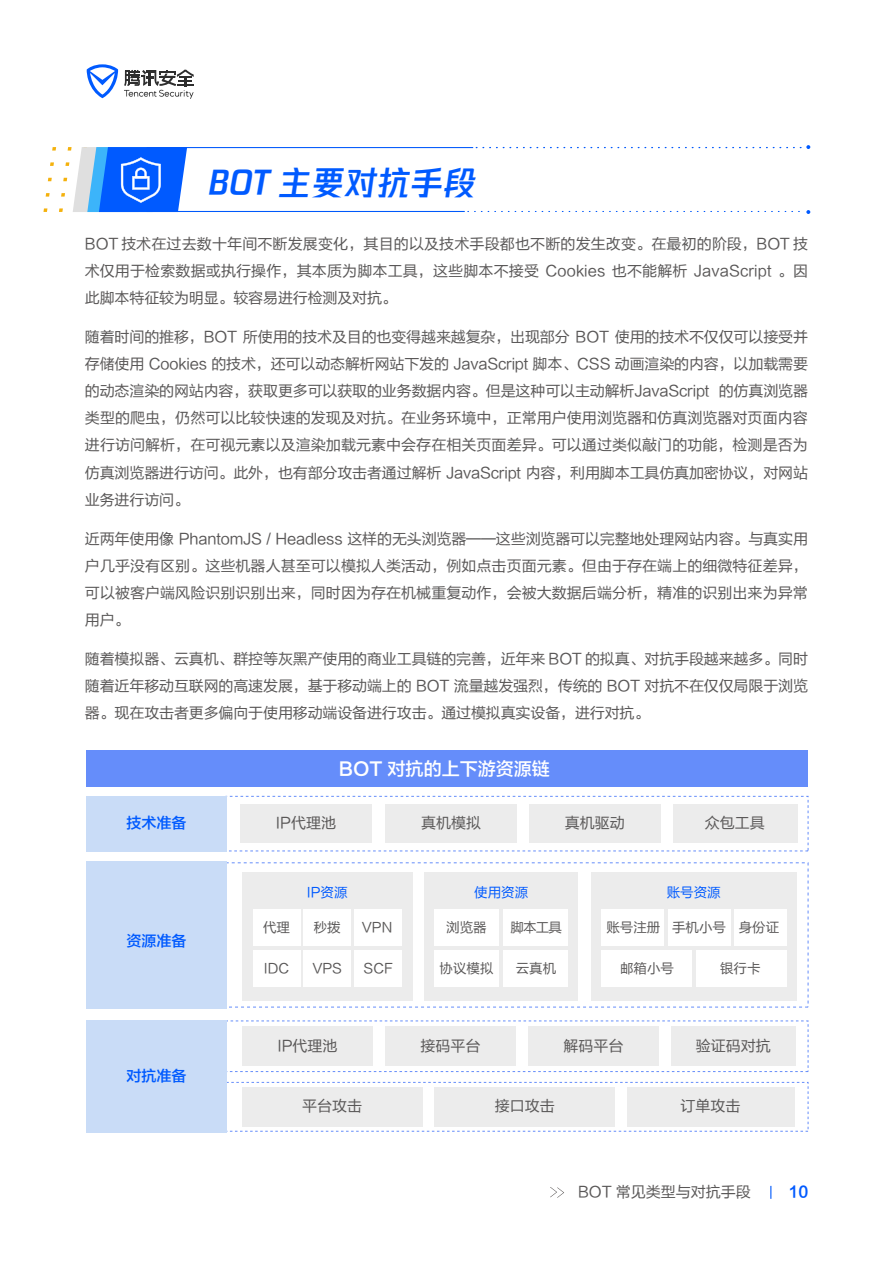
<style>
.page{position:relative;width:893px;height:1263px;background:#fff}
.page>*{position:absolute;margin:0;border:0;box-sizing:border-box;transform-origin:0 0}
.t1{font:33px "Tencent Sans W7";color:#005aff}
.t2{font:18px "FZLTZHK GBK1 0";color:#fff}
.t3{font:15px/27px "FZLTHK GBK1 0";color:#595757;text-align:justify}
.t4{font:15px "FZLTZHK GBK1 0";color:#005aff}
.t5{font:15px "FZLTCHK GBK1 0";color:#005aff}
.t6{font:13.5px "FZLTHK GBK1 0";color:#595757}
.t7{font:13.5px "FZLTHK GBK1 0";color:#005aff}
</style>
<div class="page">
<svg style="left:468px;top:210px;width:342px;height:4px"></svg>
<hr style="left:147px;top:211px;width:318px;height:1px;background:#0059fb">
<svg style="left:476px;top:145px;width:334px;height:4px"></svg>
<hr style="left:147px;top:147px;width:326px;height:1px;background:#0059fb">
<svg style="left:43px;top:147px;width:144px;height:65px"></svg>
<div style="left:86px;top:750px;width:721px;height:36px;background:#658dfa"></div>
<div style="left:240px;top:804px;width:132px;height:39px;background:#ececec"></div>
<div style="left:242px;top:872px;width:170px;height:128px;background:#ececec"></div>
<div style="left:425px;top:872px;width:153px;height:128px;background:#ececec"></div>
<div style="left:591px;top:872px;width:205px;height:128px;background:#ececec"></div>
<div style="left:386px;top:804px;width:131px;height:39px;background:#ececec"></div>
<div style="left:529px;top:804px;width:132px;height:39px;background:#ececec"></div>
<div style="left:673px;top:804px;width:124px;height:39px;background:#ececec"></div>
<div style="left:434px;top:909px;width:65px;height:37px;background:#fff"></div>
<div style="left:504px;top:909px;width:64px;height:37px;background:#fff"></div>
<div style="left:434px;top:950px;width:65px;height:37px;background:#fff"></div>
<div style="left:504px;top:950px;width:64px;height:37px;background:#fff"></div>
<div style="left:601px;top:909px;width:62px;height:37px;background:#fff"></div>
<div style="left:668px;top:909px;width:62px;height:37px;background:#fff"></div>
<div style="left:734px;top:909px;width:53px;height:37px;background:#fff"></div>
<div style="left:601px;top:950px;width:90px;height:37px;background:#fff"></div>
<div style="left:696px;top:950px;width:91px;height:37px;background:#fff"></div>
<div style="left:253px;top:909px;width:47px;height:37px;background:#fff"></div>
<div style="left:304px;top:909px;width:47px;height:37px;background:#fff"></div>
<div style="left:354px;top:909px;width:47px;height:37px;background:#fff"></div>
<div style="left:253px;top:950px;width:47px;height:37px;background:#fff"></div>
<div style="left:304px;top:950px;width:47px;height:37px;background:#fff"></div>
<div style="left:354px;top:950px;width:47px;height:37px;background:#fff"></div>
<div style="left:86px;top:796px;width:141px;height:55px;background:#c9dcf7"></div>
<div style="left:86px;top:861px;width:141px;height:148px;background:#c9dcf7"></div>
<div style="left:242px;top:1026px;width:131px;height:40px;background:#ececec"></div>
<div style="left:385px;top:1026px;width:131px;height:40px;background:#ececec"></div>
<div style="left:528px;top:1026px;width:131px;height:40px;background:#ececec"></div>
<div style="left:671px;top:1026px;width:124px;height:40px;background:#ececec"></div>
<div style="left:242px;top:1087px;width:180px;height:39px;background:#ececec"></div>
<div style="left:434px;top:1087px;width:181px;height:39px;background:#ececec"></div>
<div style="left:627px;top:1087px;width:167px;height:39px;background:#ececec"></div>
<div style="left:86px;top:1020px;width:141px;height:112px;background:#c9dcf7"></div>
<svg style="left:770px;top:1186px;width:1px;height:13px"></svg>
<svg style="left:550px;top:1187px;width:14px;height:11px"></svg>
<svg style="left:87px;top:64px;width:31px;height:34px"></svg>
<svg style="left:124px;top:70px;width:70px;height:29px"></svg>
<h1 class="t1" style="left:209px;top:161px;width:270px">BOT 主要对抗手段</h1>
<p class="t3" style="left:85px;top:231px;width:725px">BOT 技术在过去数十年间不断发展变化，其目的以及技术手段都也不断的发生改变。在最初的阶段，BOT 技术仅用于检索数据或执行操作，其本质为脚本工具，这些脚本不接受 Cookies 也不能解析 JavaScript 。因此脚本特征较为明显。较容易进行检测及对抗。</p>
<p class="t3" style="left:85px;top:324px;width:725px">随着时间的推移，BOT 所使用的技术及目的也变得越来越复杂，出现部分 BOT 使用的技术不仅仅可以接受并存储使用 Cookies 的技术，还可以动态解析网站下发的 JavaScript 脚本、CSS 动画渲染的内容，以加载需要的动态渲染的网站内容，获取更多可以获取的业务数据内容。但是这种可以主动解析JavaScript 的仿真浏览器类型的爬虫，仍然可以比较快速的发现及对抗。在业务环境中，正常用户使用浏览器和仿真浏览器对页面内容进行访问解析，在可视元素以及渲染加载元素中会存在相关页面差异。可以通过类似敲门的功能，检测是否为仿真浏览器进行访问。此外，也有部分攻击者通过解析 JavaScript 内容，利用脚本工具仿真加密协议，对网站业务进行访问。</p>
<p class="t3" style="left:85px;top:525px;width:724px">近两年使用像 PhantomJS / Headless 这样的无头浏览器——这些浏览器可以完整地处理网站内容。与真实用户几乎没有区别。这些机器人甚至可以模拟人类活动，例如点击页面元素。但由于存在端上的细微特征差异，可以被客户端风险识别识别出来，同时因为存在机械重复动作，会被大数据后端分析，精准的识别出来为异常用户。</p>
<p class="t3" style="left:85px;top:645px;width:725px">随着模拟器、云真机、群控等灰黑产使用的商业工具链的完善，近年来 BOT 的拟真、对抗手段越来越多。同时随着近年移动互联网的高速发展，基于移动端上的 BOT 流量越发强烈，传统的 BOT 对抗不在仅仅局限于浏览器。现在攻击者更多偏向于使用移动端设备进行攻击。通过模拟真实设备，进行对抗。</p>
<p class="t4" style="left:126px;top:815px;width:61px">技术准备</p>
<p class="t4" style="left:126px;top:932px;width:61px">资源准备</p>
<p class="t4" style="left:126px;top:1067px;width:61px">对抗准备</p>
<p class="t2" style="left:339px;top:759px;width:212px">BOT 对抗的上下游资源链</p>
<p class="t3" style="left:276px;top:810px;width:62px">IP代理池</p>
<p class="t3" style="left:421px;top:810px;width:61px">真机模拟</p>
<p class="t3" style="left:565px;top:810px;width:61px">真机驱动</p>
<p class="t3" style="left:705px;top:810px;width:61px">众包工具</p>
<p class="t7" style="left:307px;top:885px;width:42px">IP资源</p>
<p class="t7" style="left:474px;top:885px;width:55px">使用资源</p>
<p class="t7" style="left:667px;top:885px;width:55px">账号资源</p>
<p class="t6" style="left:263px;top:919px;width:28px">代理</p>
<p class="t6" style="left:314px;top:919px;width:28px">秒拨</p>
<p class="t6" style="left:362px;top:919px;width:32px">VPN</p>
<p class="t6" style="left:264px;top:961px;width:27px">IDC</p>
<p class="t6" style="left:312px;top:961px;width:31px">VPS</p>
<p class="t6" style="left:364px;top:961px;width:31px">SCF</p>
<p class="t6" style="left:446px;top:919px;width:42px">浏览器</p>
<p class="t6" style="left:510px;top:919px;width:53px">脚本工具</p>
<p class="t6" style="left:439px;top:961px;width:55px">协议模拟</p>
<p class="t6" style="left:516px;top:961px;width:42px">云真机</p>
<p class="t6" style="left:606px;top:919px;width:174px">账号注册 手机小号 身份证</p>
<p class="t6" style="left:620px;top:961px;width:55px">邮箱小号</p>
<p class="t6" style="left:720px;top:961px;width:42px">银行卡</p>
<p class="t3" style="left:277px;top:1032px;width:62px">IP代理池</p>
<p class="t3" style="left:421px;top:1032px;width:61px">接码平台</p>
<p class="t3" style="left:564px;top:1032px;width:61px">解码平台</p>
<p class="t3" style="left:696px;top:1032px;width:77px">验证码对抗</p>
<p class="t3" style="left:302px;top:1093px;width:61px">平台攻击</p>
<p class="t3" style="left:495px;top:1093px;width:61px">接口攻击</p>
<p class="t3" style="left:681px;top:1093px;width:61px">订单攻击</p>
<p class="t3" style="left:578px;top:1178px;width:174px">BOT 常见类型与对抗手段</p>
<p class="t5" style="left:789px;top:1183px;width:21px">10</p>
</div>
